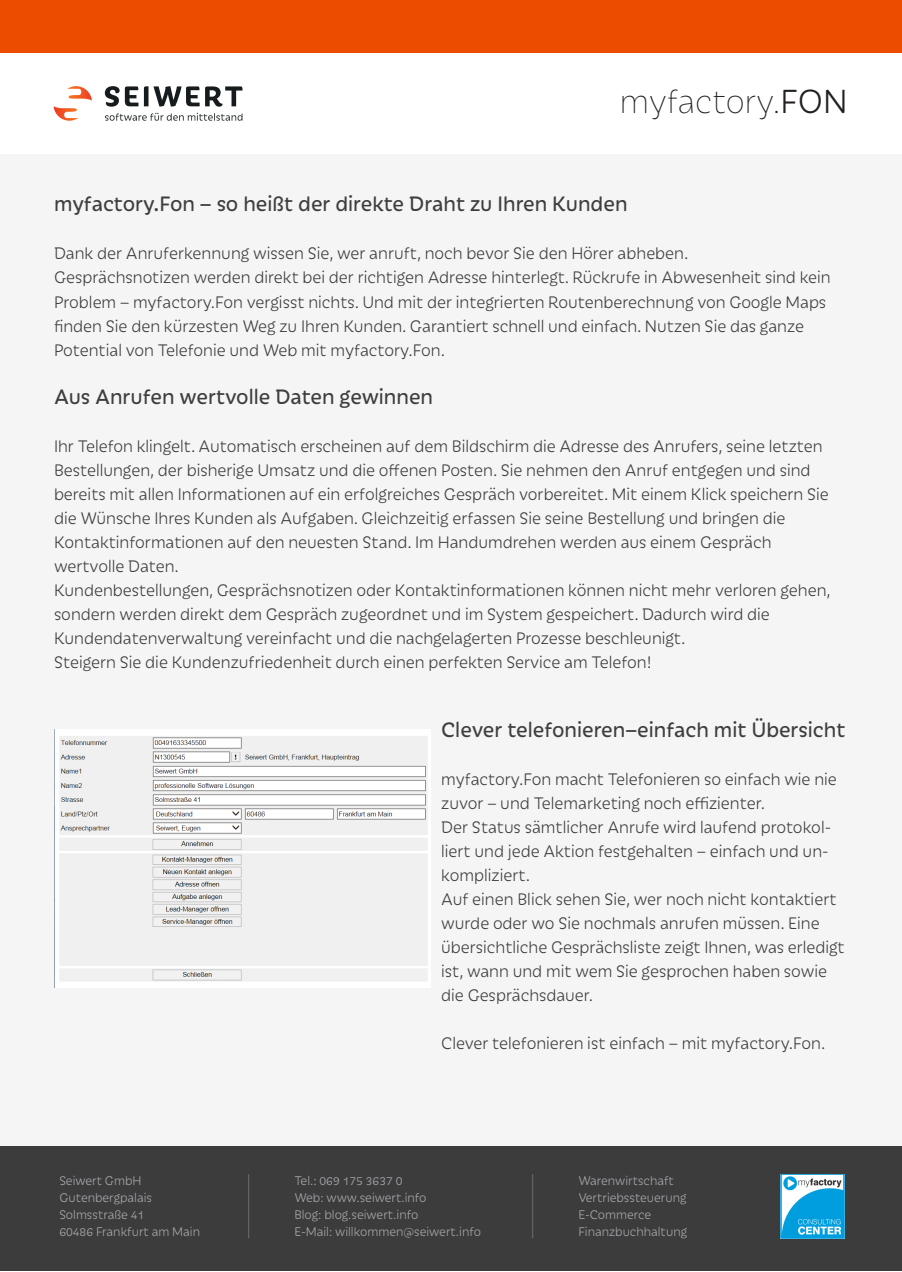
<style>
.page{position:relative;width:902px;height:1272px;background:#fff}
.page>*{position:absolute;margin:0;border:0;box-sizing:border-box;transform-origin:0 0}
.t1{font:100 36px "Iskra";color:#231f20}
.lead{font:22.5px "Iskra";color:#3e3e3f}
.lead-2{font:300 18px/24px "Iskra";color:#3e3e3f}
.t2{font:300 13.5px "Iskra";color:#a8a9ad}
.s1{font-weight:300}
</style>
<div class="page">
<div style="left:0;top:154px;width:901px;height:992px;background:#f5f5f6"></div>
<div style="left:0;top:1146px;width:901px;height:125px;background:#3c3c3d"></div>
<div style="left:0;top:0;width:901px;height:53px;background:#ec4c00"></div>
<hr style="left:248px;top:1174px;width:1px;height:64px;background:#6c6d70">
<hr style="left:532px;top:1174px;width:1px;height:64px;background:#6c6d70">
<img style="left:780px;top:1174px;width:64px;height:63px">
<svg style="left:54px;top:86px;width:38px;height:35px"></svg>
<svg style="left:105px;top:86px;width:33px;height:21px"></svg>
<svg style="left:144px;top:86px;width:98px;height:21px"></svg>
<svg style="left:105px;top:113px;width:137px;height:8px"></svg>
<img style="left:54px;top:729px;width:372px;height:258px">
<p class="t1" style="left:620px;top:79px;width:229px">myfactory.<span class="s1">FON</span></p>
<p class="lead" style="left:54px;top:189px;width:575px">myfactory.Fon – so heißt der direkte Draht zu Ihren Kunden</p>
<p class="lead-2" style="left:54px;top:241px;width:635px">Dank der Anruferkennung wissen Sie, wer anruft, noch bevor Sie den Hörer abheben.</p>
<p class="lead-2" style="left:54px;top:265px;width:778px">Gesprächsnotizen werden direkt bei der richtigen Adresse hinterlegt. Rückrufe in Abwesenheit sind kein</p>
<p class="lead-2" style="left:54px;top:289px;width:773px">Problem – myfactory.Fon vergisst nichts. Und mit der integrierten Routenberechnung von Google Maps</p>
<p class="lead-2" style="left:54px;top:313px;width:751px">finden Sie den kürzesten Weg zu Ihren Kunden. Garantiert schnell und einfach. Nutzen Sie das ganze</p>
<p class="lead-2" style="left:54px;top:337px;width:392px">Potential von Telefonie und Web mit myfactory.Fon.</p>
<p class="lead" style="left:54px;top:381px;width:380px">Aus Anrufen wertvolle Daten gewinnen</p>
<p class="lead-2" style="left:54px;top:433px;width:770px">Ihr Telefon klingelt. Automatisch erscheinen auf dem Bildschirm die Adresse des Anrufers, seine letzten</p>
<p class="lead-2" style="left:54px;top:457px;width:758px">Bestellungen, der bisherige Umsatz und die offenen Posten. Sie nehmen den Anruf entgegen und sind</p>
<p class="lead-2" style="left:54px;top:481px;width:776px">bereits mit allen Informationen auf ein erfolgreiches Gespräch vorbereitet. Mit einem Klick speichern Sie</p>
<p class="lead-2" style="left:54px;top:505px;width:732px">die Wünsche Ihres Kunden als Aufgaben. Gleichzeitig erfassen Sie seine Bestellung und bringen die</p>
<p class="lead-2" style="left:54px;top:529px;width:719px">Kontaktinformationen auf den neuesten Stand. Im Handumdrehen werden aus einem Gespräch</p>
<p class="lead-2" style="left:54px;top:553px;width:126px">wertvolle Daten.</p>
<p class="lead-2" style="left:54px;top:577px;width:778px">Kundenbestellungen, Gesprächsnotizen oder Kontaktinformationen können nicht mehr verloren gehen,</p>
<p class="lead-2" style="left:54px;top:601px;width:717px">sondern werden direkt dem Gespräch zugeordnet und im System gespeichert. Dadurch wird die</p>
<p class="lead-2" style="left:54px;top:625px;width:633px">Kundendatenverwaltung vereinfacht und die nachgelagerten Prozesse beschleunigt.</p>
<p class="lead-2" style="left:54px;top:649px;width:599px">Steigern Sie die Kundenzufriedenheit durch einen perfekten Service am Telefon!</p>
<p class="lead" style="left:441px;top:714px;width:406px">Clever telefonieren–einfach mit Übersicht</p>
<p class="lead-2" style="left:441px;top:766px;width:397px">myfactory.Fon macht Telefonieren so einfach wie nie</p>
<p class="lead-2" style="left:441px;top:790px;width:325px">zuvor – und Telemarketing noch effizienter.</p>
<p class="lead-2" style="left:441px;top:814px;width:391px">Der Status sämtlicher Anrufe wird laufend protokol&shy;liert und jede Aktion festgehalten – einfach und un&shy;kompliziert.</p>
<p class="lead-2" style="left:441px;top:886px;width:397px">Auf einen Blick sehen Sie, wer noch nicht kontaktiert</p>
<p class="lead-2" style="left:441px;top:910px;width:380px">wurde oder wo Sie nochmals anrufen müssen. Eine</p>
<p class="lead-2" style="left:441px;top:934px;width:405px">übersichtliche Gesprächsliste zeigt Ihnen, was erledigt</p>
<p class="lead-2" style="left:441px;top:958px;width:387px">ist, wann und mit wem Sie gesprochen haben sowie die Gesprächsdauer.</p>
<p class="lead-2" style="left:441px;top:1030px;width:386px">Clever telefonieren ist einfach – mit myfactory.Fon.</p>
<p class="t2" style="left:59px;top:1171px;width:84px">Seiwert GmbH</p>
<p class="t2" style="left:294px;top:1171px;width:109px">Tel.: 069 175 3637 0</p>
<p class="t2" style="left:578px;top:1171px;width:97px">Warenwirtschaft</p>
<p class="t2" style="left:59px;top:1188px;width:94px">Gutenbergpalais</p>
<p class="t2" style="left:294px;top:1188px;width:134px">Web: www.seiwert.info</p>
<p class="t2" style="left:578px;top:1188px;width:110px">Vertriebssteuerung</p>
<p class="t2" style="left:59px;top:1205px;width:86px">Solmsstraße 41</p>
<p class="t2" style="left:294px;top:1205px;width:125px">Blog: blog.seiwert.info</p>
<p class="t2" style="left:578px;top:1205px;width:74px">E-Commerce</p>
<p class="t2" style="left:59px;top:1222px;width:142px">60486 Frankfurt am Main</p>
<p class="t2" style="left:294px;top:1222px;width:188px">E-Mail: willkommen@seiwert.info</p>
<p class="t2" style="left:578px;top:1222px;width:110px">Finanzbuchhaltung</p>
</div>
